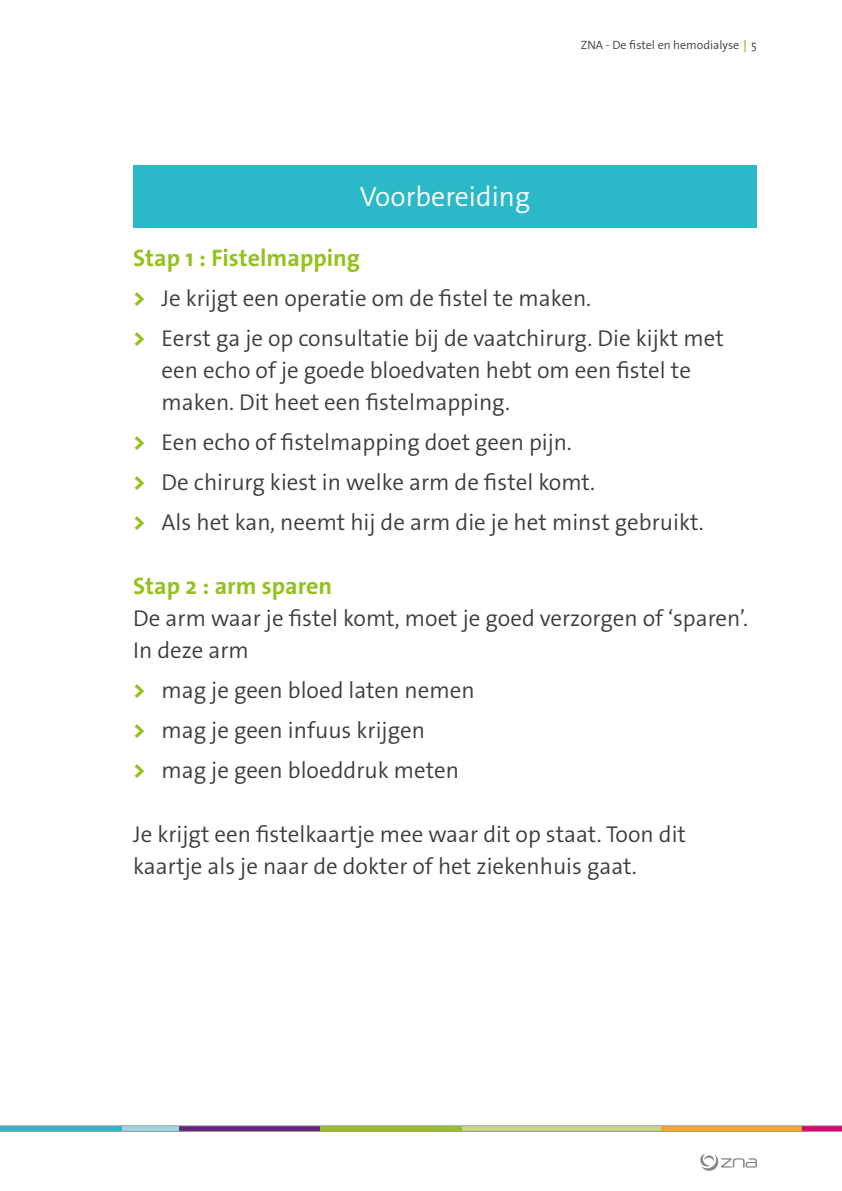
<style>
.page{position:relative;width:842px;height:1191px;background:#fff}
.page>*{position:absolute;margin:0;border:0;box-sizing:border-box;transform-origin:0 0}
.t1{font:300 28px "The Sans Os F";color:#fff}
.t2{font:700 24px "The Sans Os F";color:#95c11f}
.t3{font:300 23px/40px "The Sans Os F";color:#3c3c3b}
.t4{font:300 12px "The Sans Os F";color:#3c3c3b}
.s1{font-weight:700;color:#a2c73a}
.s2{font-weight:800;color:#95c11f}
</style>
<div class="page">
<svg style="left:0;top:1125px;width:842px;height:6px;background:#a1a27e"></svg>
<svg style="left:700px;top:1153px;width:57px;height:18px"></svg>
<div style="left:133px;top:165px;width:624px;height:62px;background:#2bb8c9"></div>
<p class="t4" style="left:581px;top:37px;width:178px">ZNA - De fistel en hemodialyse<span class="s1">↕</span>5</p>
<p class="t1" style="left:360px;top:179px;width:172px">Voorbereiding</p>
<p class="t2" style="left:133px;top:243px;width:228px">Stap 1 : Fistelmapping</p>
<p class="t3" style="left:133px;top:278px;width:592px"><span class="s2">&gt;</span> Je krijgt een operatie om de fistel te maken.<br><span class="s2">&gt;</span> Eerst ga je op consultatie bij de vaatchirurg. Die kijkt met</p>
<p class="t3" style="left:162px;top:354px;width:531px;line-height:32px">een echo of je goede bloedvaten hebt om een fistel te maken. Dit heet een fistelmapping.</p>
<p class="t3" style="left:133px;top:422px;width:572px"><span class="s2">&gt;</span> Een echo of fistelmapping doet geen pijn.<br><span class="s2">&gt;</span> De chirurg kiest in welke arm de fistel komt.<br><span class="s2">&gt;</span> Als het kan, neemt hij de arm die je het minst gebruikt.</p>
<p class="t2" style="left:133px;top:571px;width:200px">Stap 2 : arm sparen</p>
<p class="t3" style="left:133px;top:602px;width:616px;line-height:32px">De arm waar je fistel komt, moet je goed verzorgen of ‘sparen’.<br>In deze arm</p>
<p class="t3" style="left:133px;top:670px;width:343px"><span class="s2">&gt;</span> mag je geen bloed laten nemen <span class="s2">&gt;</span> mag je geen infuus krijgen<br><span class="s2">&gt;</span> mag je geen bloeddruk meten</p>
<p class="t3" style="left:133px;top:818px;width:554px;line-height:32px">Je krijgt een fistelkaartje mee waar dit op staat. Toon dit kaartje als je naar de dokter of het ziekenhuis gaat.</p>
</div>
